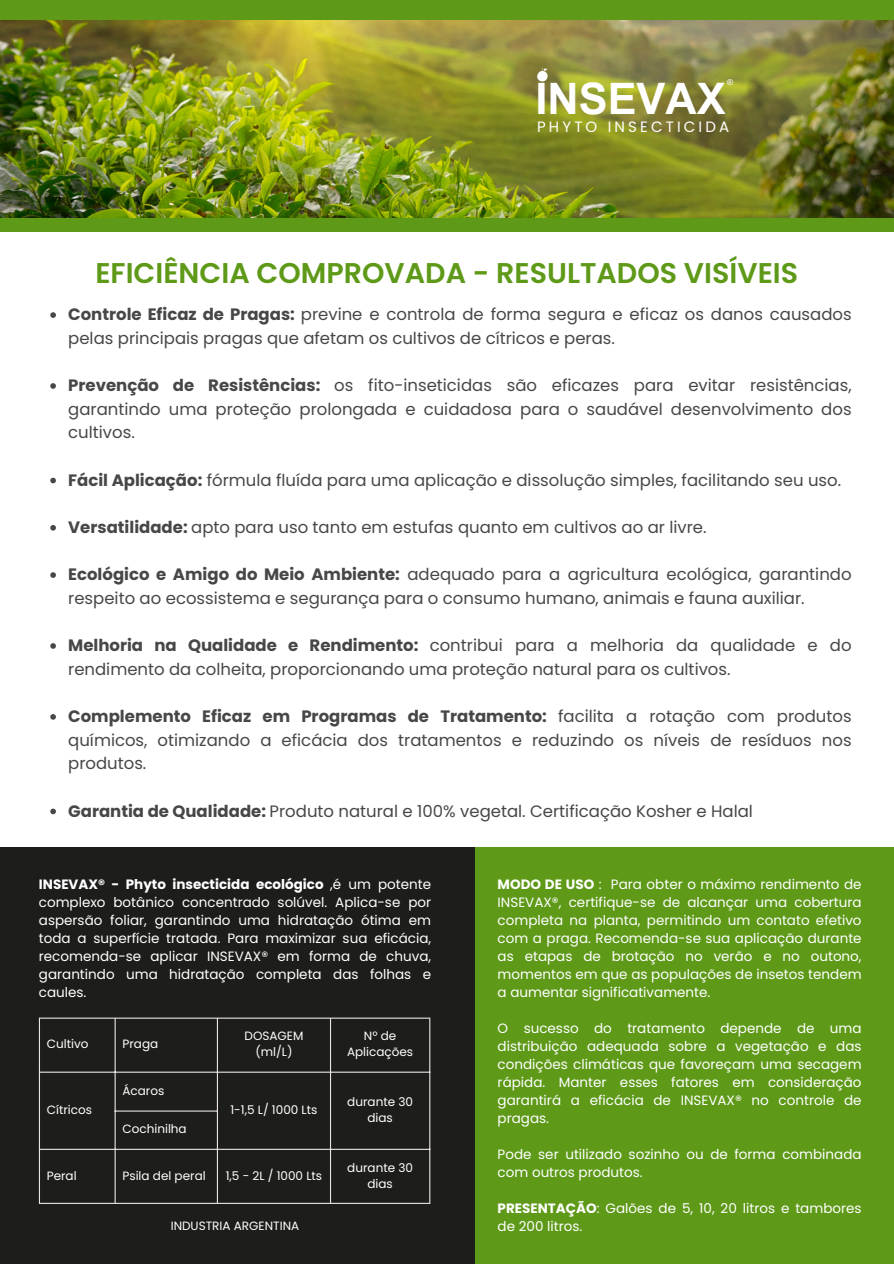
<style>
.page{position:relative;width:894px;height:1264px;background:#fff}
.page>*{position:absolute;margin:0;border:0;box-sizing:border-box;transform-origin:0 0}
.t1{font:700 43.35px "Arial Unicode MS";color:#fff}
.t2{font:600 28.5px "Poppins";color:#5e9918}
.t3{font:16.5px/23.7px "Poppins";color:#474747}
.t4{font:15px "Poppins";letter-spacing:.21em;color:#fff}
.t5{font:13.5px/18px "Poppins";color:#fff;text-align:justify}
.t6{font:12px/16px "Poppins";color:#fff;text-align:center}
.t7{font:8.1px "Arial Unicode MS";color:#fff}
.s1{font-weight:700}
</style>
<div class="page">
<div style="left:0;top:0;width:893px;height:1263px;background:#5e9918"></div>
<img style="left:0;top:20px;width:893px;height:198px">
<div style="left:0;top:827px;width:474px;height:436px;background:#1d1d1b"></div>
<div style="left:0;top:232px;width:893px;height:614px;background:#fff"></div>
<svg style="left:50px;top:312px;width:6px;height:6px"></svg>
<svg style="left:50px;top:383px;width:6px;height:6px"></svg>
<svg style="left:50px;top:477px;width:6px;height:6px"></svg>
<svg style="left:50px;top:525px;width:6px;height:5px"></svg>
<svg style="left:50px;top:572px;width:6px;height:6px"></svg>
<svg style="left:50px;top:643px;width:6px;height:5px"></svg>
<svg style="left:50px;top:714px;width:6px;height:5px"></svg>
<svg style="left:50px;top:808px;width:6px;height:6px"></svg>
<svg style="left:537px;top:67px;width:10px;height:14px"></svg>
<hr style="left:39px;top:1018px;width:1px;height:184px;background:#ebe4e6">
<hr style="left:114px;top:1018px;width:2px;height:184px;background:#ebe4e6">
<hr style="left:217px;top:1018px;width:1px;height:184px;background:#ebe4e6">
<hr style="left:330px;top:1018px;width:1px;height:184px;background:#ebe4e6">
<hr style="left:429px;top:1018px;width:1px;height:184px;background:#ebe4e6">
<hr style="left:39px;top:1017px;width:391px;height:1px;background:#ebe4e6">
<hr style="left:39px;top:1071px;width:391px;height:1px;background:#ebe4e6">
<hr style="left:114px;top:1110px;width:104px;height:1px;background:#ebe4e6">
<hr style="left:39px;top:1148px;width:391px;height:1px;background:#ebe4e6">
<hr style="left:39px;top:1202px;width:391px;height:1px;background:#ebe4e6">
<p class="t7" style="left:727px;top:77px;width:7px">®</p>
<p class="t1" style="left:535px;top:68px;width:192px">INSEVAX</p>
<p class="t4" style="left:537px;top:116px;width:194px">PHYTO INSECTICIDA</p>
<p class="t2" style="left:95px;top:253px;width:704px">EFICIÊNCIA COMPROVADA - RESULTADOS VISÍVEIS</p>
<p class="t3" style="left:68px;top:302px;width:784px"><span class="s1">Controle Eficaz de Pragas:</span> previne e controla de forma segura e eficaz os danos causados pelas principais pragas que afetam os cultivos de cítricos e peras.</p>
<p class="t3" style="left:68px;top:373px;width:784px;text-align:justify"><span class="s1">Prevenção de Resistências:</span> os fito-inseticidas são eficazes para evitar resistências, garantindo uma proteção prolongada e cuidadosa para o saudável desenvolvimento dos cultivos.</p>
<p class="t3" style="left:68px;top:468px;width:774px"><span class="s1">Fácil Aplicação:</span> fórmula fluída para uma aplicação e dissolução simples, facilitando seu uso.</p>
<h1 class="t3" style="left:68px;top:515px;width:639px"><span class="s1">Versatilidade:</span> apto para uso tanto em estufas quanto em cultivos ao ar livre.</h1>
<h3 class="t3" style="left:68px;top:562px;width:784px"><span class="s1">Ecológico e Amigo do Meio Ambiente:</span> adequado para a agricultura ecológica, garantindo respeito ao ecossistema e segurança para o consumo humano, animais e fauna auxiliar.</h3>
<h2 class="t3" style="left:68px;top:633px;width:784px"><span class="s1">Melhoria na Qualidade e Rendimento:</span> contribui para a melhoria da qualidade e do rendimento da colheita, proporcionando uma proteção natural para os cultivos.</h2>
<p class="t3" style="left:68px;top:704px;width:784px;text-align:justify"><span class="s1">Complemento Eficaz em Programas de Tratamento:</span> facilita a rotação com produtos químicos, otimizando a eficácia dos tratamentos e reduzindo os níveis de resíduos nos produtos.</p>
<p class="t3" style="left:68px;top:798px;width:686px"><span class="s1">Garantia de Qualidade:</span> Produto natural e 100% vegetal. Certificação Kosher e Halal</p>
<h5 class="t5" style="left:39px;top:875px;width:393px"><span class="s1">INSEVAX® - Phyto insecticida ecológico</span> ,é um potente complexo botânico concentrado solúvel. Aplica-se por aspersão foliar, garantindo uma hidratação ótima em toda a superfície tratada. Para maximizar sua eficácia, recomenda-se aplicar INSEVAX® em forma de chuva, garantindo uma hidratação completa das folhas e caules.</h5>
<p class="t6" style="left:47px;top:1036px;width:43px">Cultivo</p>
<p class="t6" style="left:122px;top:1036px;width:37px">Praga</p>
<p class="t6" style="left:244px;top:1028px;width:60px">DOSAGEM (ml/L)</p>
<p class="t6" style="left:347px;top:1028px;width:68px">Nº de<br>Aplicações</p>
<p class="t6" style="left:47px;top:1101px;width:47px">Cítricos</p>
<p class="t6" style="left:122px;top:1082px;width:43px">Ácaros</p>
<p class="t6" style="left:122px;top:1121px;width:66px">Cochinilha</p>
<p class="t6" style="left:230px;top:1101px;width:88px">1-1,5 L/ 1000 Lts</p>
<p class="t6" style="left:347px;top:1093px;width:67px">durante 30 dias</p>
<p class="t6" style="left:47px;top:1167px;width:31px">Peral</p>
<p class="t6" style="left:122px;top:1167px;width:85px">Psila del peral</p>
<p class="t6" style="left:226px;top:1167px;width:98px">1,5 - 2L / 1000 Lts</p>
<p class="t6" style="left:347px;top:1159px;width:67px">durante 30 dias</p>
<p class="t6" style="left:171px;top:1217px;width:130px">INDUSTRIA ARGENTINA</p>
<p class="t5" style="left:497px;top:875px;width:365px"><span class="s1">MODO DE USO</span> : Para obter o máximo rendimento de INSEVAX®, certifique-se de alcançar uma cobertura completa na planta, permitindo um contato efetivo com a praga. Recomenda-se sua aplicação durante as etapas de brotação no verão e no outono, momentos em que as populações de insetos tendem a aumentar significativamente.</p>
<p class="t5" style="left:497px;top:1019px;width:365px">O sucesso do tratamento depende de uma distribuição adequada sobre a vegetação e das condições climáticas que favoreçam uma secagem rápida. Manter esses fatores em consideração garantirá a eficácia de INSEVAX® no controle de pragas.</p>
<h5 class="t5" style="left:497px;top:1145px;width:365px">Pode ser utilizado sozinho ou de forma combinada com outros produtos.</h5>
<p class="t5" style="left:497px;top:1199px;width:365px"><span class="s1">PRESENTAÇÃO</span>: Galões de 5, 10, 20 litros e tambores de 200 litros.</p>
</div>
